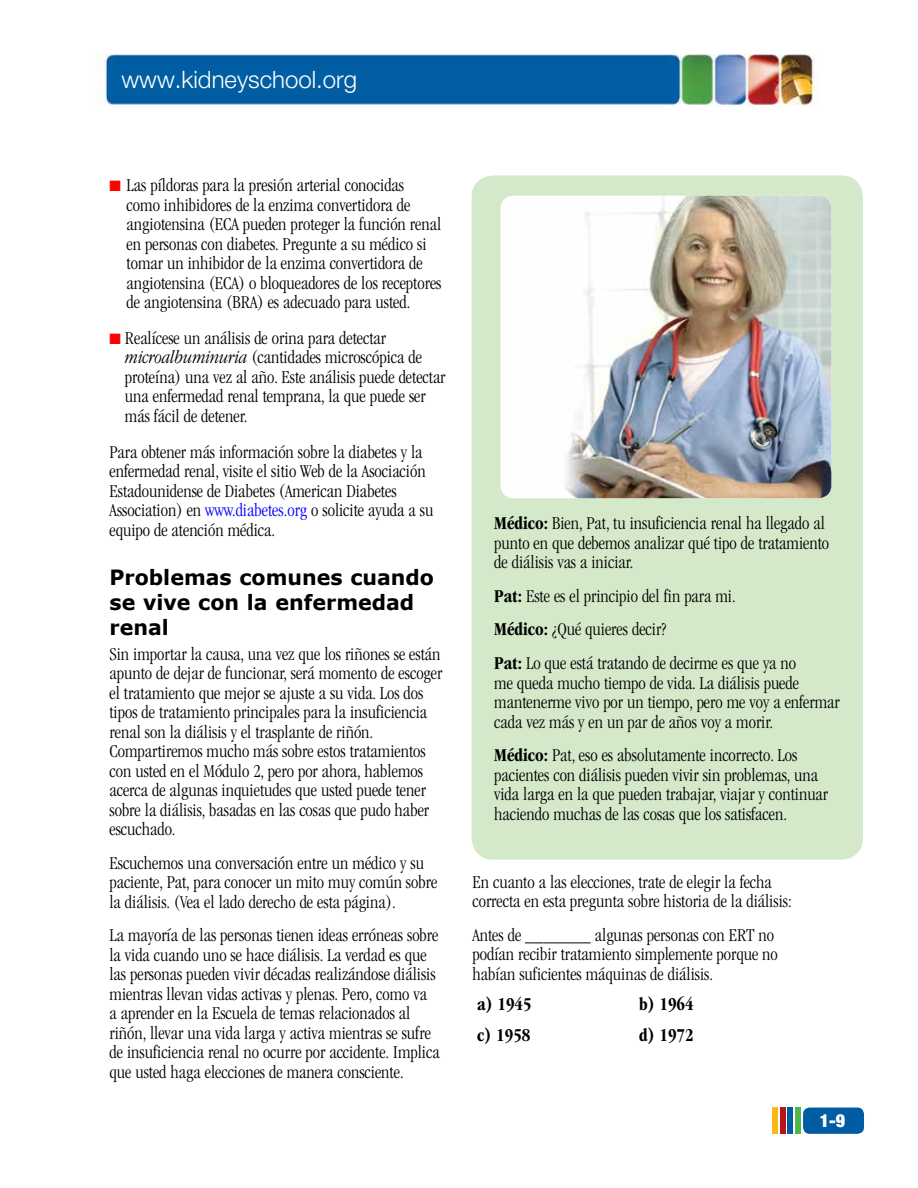
<style>
.page{position:relative;width:918px;height:1188px;background:#fff}
.page>*{position:absolute;margin:0;border:0;box-sizing:border-box;transform-origin:0 0}
.t1{font:300 24px "Helvetica Neue LT Std";color:#fff}
.t2{font:700 21px/25.2px "Verdana";color:#000}
.t3{font:300 condensed 18.75px/19.5px "ITC Garamond Std";color:#000}
.t4{font:700 condensed 18.75px "ITC Garamond Std";color:#000}
.t5{font:900 condensed 18px "Helvetica Neue LT Std";color:#fff}
.s1{color:#f00}
.s2{font-style:italic}
.s3{color:#00f}
.s4{font-weight:700}
</style>
<div class="page">
<img style="left:96px;top:54px;width:719px;height:52px">
<div style="left:803px;top:1108px;width:61px;height:26px;background:#005da4;border-radius:7px"></div>
<div style="left:796px;top:1108px;width:5px;height:26px;background:#50b848"></div>
<div style="left:788px;top:1108px;width:5px;height:26px;background:#005da4"></div>
<div style="left:772px;top:1108px;width:6px;height:26px;background:#fdb913"></div>
<div style="left:780px;top:1108px;width:6px;height:26px;background:#ba141a"></div>
<div style="left:472px;top:175px;width:391px;height:685px;background:#d3e9ca;border-radius:22px"></div>
<img style="left:501px;top:196px;width:330px;height:302px">
<p class="t1" style="left:121px;top:65px;width:237px">www.kidneyschool.org</p>
<p class="t3" style="left:127px;top:176px;width:316px;text-indent:-17px"><span class="s1">■</span> Las píldoras para la presión arterial conocidas como inhibidores de la enzima convertidora de angiotensina (ECA pueden proteger la función renal en personas con diabetes. Pregunte a su médico si tomar un inhibidor de la enzima convertidora de angiotensina (ECA) o bloqueadores de los receptores de angiotensina (BRA) es adecuado para usted.</p>
<p class="t3" style="left:125px;top:328px;width:322px;text-indent:-15px"><span class="s1">■</span> Realícese un análisis de orina para detectar <span class="s2">microalbuminuria</span> (cantidades microscópica de proteína) una vez al año. Este análisis puede detectar una enfermedad renal temprana, la que puede ser más fácil de detener.</p>
<p class="t3" style="left:109px;top:442px;width:325px">Para obtener más información sobre la diabetes y la enfermedad renal, visite el sitio Web de la Asociación Estadounidense de Diabetes (American Diabetes Association) en <span class="s3">www.diabetes.org</span> o solicite ayuda a su equipo de atención médica.</p>
<p class="t2" style="left:110px;top:565px;width:326px">Problemas comunes cuando se vive con la enfermedad renal</p>
<p class="t3" style="left:110px;top:644px;width:334px">Sin importar la causa, una vez que los riñones se están apunto de dejar de funcionar, será momento de escoger el tratamiento que mejor se ajuste a su vida. Los dos tipos de tratamiento principales para la insuficiencia renal son la diálisis y el trasplante de riñón.<br>Compartiremos mucho más sobre estos tratamientos con usted en el Módulo 2, pero por ahora, hablemos acerca de algunas inquietudes que usted puede tener sobre la diálisis, basadas en las cosas que pudo haber escuchado.</p>
<p class="t3" style="left:110px;top:853px;width:329px">Escuchemos una conversación entre un médico y su paciente, Pat, para conocer un mito muy común sobre la diálisis. (Vea el lado derecho de esta página).</p>
<p class="t3" style="left:110px;top:926px;width:332px">La mayoría de las personas tienen ideas erróneas sobre la vida cuando uno se hace diálisis. La verdad es que las personas pueden vivir décadas realizándose diálisis mientras llevan vidas activas y plenas. Pero, como va<br>a aprender en la Escuela de temas relacionados al riñón, llevar una vida larga y activa mientras se sufre de insuficiencia renal no ocurre por accidente. Implica que usted haga elecciones de manera consciente.</p>
<p class="t3" style="left:494px;top:514px;width:336px"><span class="s4">Médico:</span> Bien, Pat, tu insuficiencia renal ha llegado al punto en que debemos analizar qué tipo de tratamiento de diálisis vas a iniciar.</p>
<p class="t3" style="left:494px;top:579px;width:303px;line-height:33.6px"><span class="s4">Pat:</span> Este es el principio del fin para mi.<br><span class="s4">Médico:</span> ¿Qué quieres decir?<br><span class="s4">Pat:</span> Lo que está tratando de decirme es que ya no</p>
<p class="t3" style="left:494px;top:673px;width:347px">me queda mucho tiempo de vida. La diálisis puede mantenerme vivo por un tiempo, pero me voy a enfermar cada vez más y en un par de años voy a morir.</p>
<p class="t3" style="left:494px;top:746px;width:335px"><span class="s4">Médico:</span> Pat, eso es absolutamente incorrecto. Los pacientes con diálisis pueden vivir sin problemas, una vida larga en la que pueden trabajar, viajar y continuar haciendo muchas de las cosas que los satisfacen.</p>
<p class="t3" style="left:472px;top:872px;width:321px">En cuanto a las elecciones, trate de elegir la fecha correcta en esta pregunta sobre historia de la diálisis:</p>
<p class="t3" style="left:472px;top:925px;width:307px">Antes de _______ algunas personas con ERT no podían recibir tratamiento simplemente porque no habían suficientes máquinas de diálisis.</p>
<p class="t4" style="left:477px;top:994px;width:56px">a) 1945</p>
<p class="t4" style="left:639px;top:994px;width:56px">b) 1964</p>
<p class="t4" style="left:477px;top:1024px;width:55px">c) 1958</p>
<p class="t4" style="left:639px;top:1024px;width:56px">d) 1972</p>
<p class="t5" style="left:820px;top:1110px;width:27px">1-9</p>
</div>
